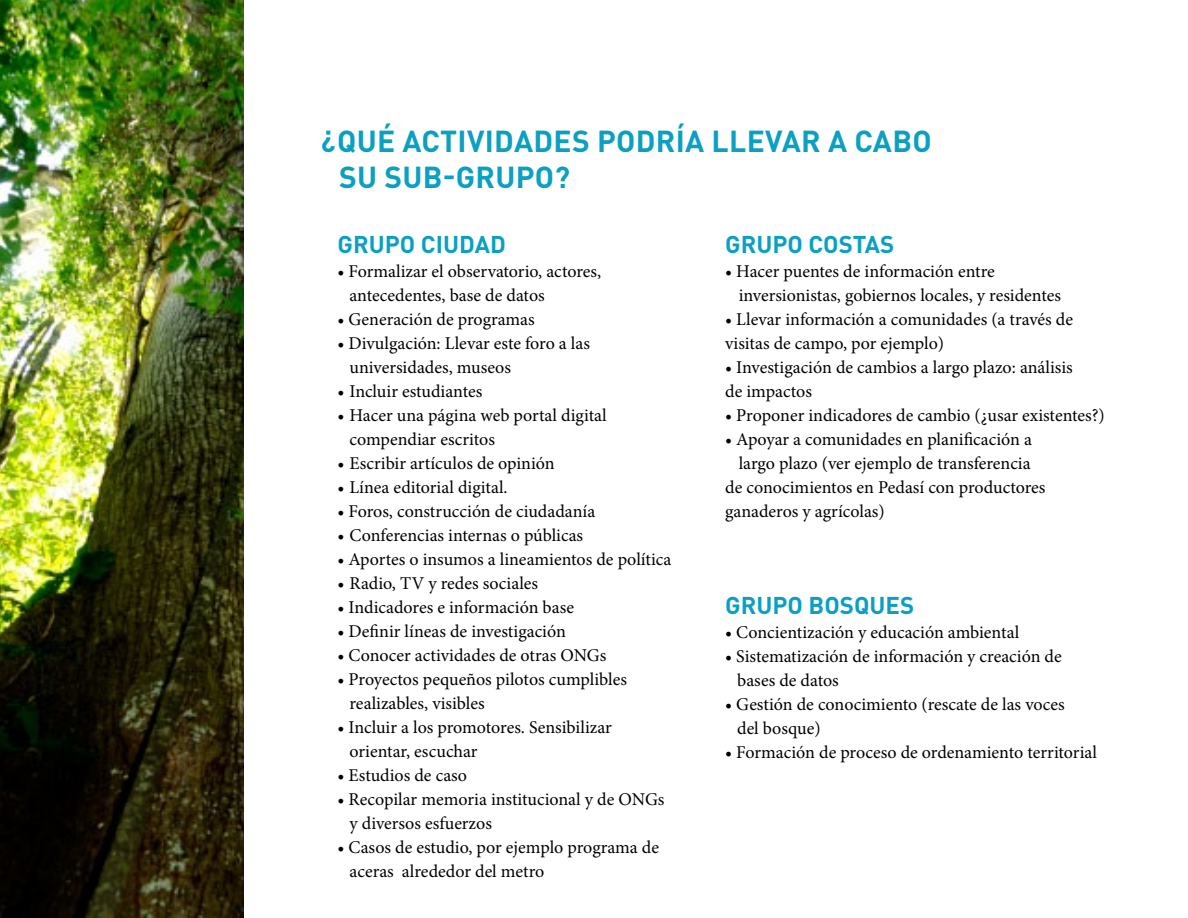
<style>
.page{position:relative;width:1188px;height:918px;background:#fff}
.page>*{position:absolute;margin:0;border:0;box-sizing:border-box;transform-origin:0 0}
.t1{font:700 30px "DIN Pro";color:#0ba0c2}
.t2{font:700 24px "DIN Pro";color:#0ba0c2}
.t3{font:18px/24px "Minion Pro";color:#000}
</style>
<div class="page">
<img style="left:0;top:0;width:243px;height:918px">
<h1 class="t1" style="left:321px;top:116px;width:100px">¿QUÉ ACTIVIDADES</h1>
<h1 class="t1" style="left:597px;top:116px;width:20px">PODR</h1>
<h1 class="t1" style="left:676px;top:116px;width:55px">ÍA LLEVAR</h1>
<h1 class="t1" style="left:828px;top:116px;width:46px">A CABO</h1>
<h1 class="t1" style="left:321px;top:152px;width:19px">SU</h1>
<h1 class="t1" style="left:385px;top:152px;width:20px">SUB</h1>
<h1 class="t1" style="left:443px;top:152px;width:33px">-GRUPO</h1>
<h1 class="t1" style="left:554px;top:152px;width:17px">?</h1>
<h2 class="t2" style="left:338px;top:224px;width:170px">GRUPO CIUDAD</h2>
<p class="t3" style="left:350px;top:259px;width:253px;text-indent:-12px">• Formalizar el observatorio, actores, antecedentes, base de datos</p>
<p class="t3" style="left:338px;top:307px;width:199px">• Generación de programas</p>
<p class="t3" style="left:350px;top:331px;width:242px;text-indent:-12px">• Divulgación: Llevar este foro a las universidades, museos</p>
<p class="t3" style="left:338px;top:379px;width:146px">• Incluir estudiantes</p>
<p class="t3" style="left:350px;top:403px;width:259px;text-indent:-12px">• Hacer una página web portal digital compendiar escritos</p>
<p class="t3" style="left:338px;top:451px;width:219px">• Escribir artículos de opinión</p>
<p class="t3" style="left:338px;top:475px;width:172px">• Línea editorial digital.</p>
<p class="t3" style="left:338px;top:499px;width:259px">• Foros, construcción de ciudadanía</p>
<p class="t3" style="left:338px;top:523px;width:247px">• Conferencias internas o públicas</p>
<p class="t3" style="left:338px;top:547px;width:335px">• Aportes o insumos a lineamientos de política</p>
<p class="t3" style="left:338px;top:571px;width:202px">• Radio, TV y redes sociales</p>
<p class="t3" style="left:338px;top:595px;width:238px">• Indicadores e información base</p>
<p class="t3" style="left:338px;top:619px;width:230px">• Definir líneas de investigación</p>
<p class="t3" style="left:338px;top:643px;width:270px">• Conocer actividades de otras ONGs</p>
<p class="t3" style="left:350px;top:667px;width:279px;text-indent:-12px">• Proyectos pequeños pilotos cumplibles realizables, visibles</p>
<p class="t3" style="left:350px;top:715px;width:264px;text-indent:-12px">• Incluir a los promotores. Sensibilizar orientar, escuchar</p>
<p class="t3" style="left:338px;top:763px;width:131px">• Estudios de caso</p>
<p class="t3" style="left:350px;top:787px;width:317px;text-indent:-12px">• Recopilar memoria institucional y de ONGs y diversos esfuerzos</p>
<p class="t3" style="left:350px;top:835px;width:311px;text-indent:-12px">• Casos de estudio, por ejemplo programa de aceras alrededor del metro</p>
<h2 class="t2" style="left:725px;top:224px;width:171px">GRUPO COSTAS</h2>
<p class="t3" style="left:739px;top:259px;width:324px;text-indent:-14px">• Hacer puentes de información entre inversionistas, gobiernos locales, y residentes</p>
<p class="t3" style="left:725px;top:307px;width:349px">• Llevar información a comunidades (a través de visitas de campo, por ejemplo)</p>
<p class="t3" style="left:725px;top:355px;width:349px">• Investigación de cambios a largo plazo: análisis de impactos</p>
<p class="t3" style="left:725px;top:403px;width:381px">• Proponer indicadores de cambio (¿usar existentes?)</p>
<p class="t3" style="left:725px;top:427px;width:308px">• Apoyar a comunidades en planificación a</p>
<p class="t3" style="left:739px;top:451px;width:294px">largo plazo (ver ejemplo de transferencia</p>
<p class="t3" style="left:725px;top:475px;width:322px">de conocimientos en Pedasí con productores</p>
<p class="t3" style="left:725px;top:499px;width:161px">ganaderos y agrícolas)</p>
<h2 class="t2" style="left:725px;top:586px;width:190px">GRUPO BOSQUES</h2>
<p class="t3" style="left:725px;top:621px;width:296px">• Concientización y educación ambiental</p>
<p class="t3" style="left:737px;top:645px;width:326px;text-indent:-12px">• Sistematización de información y creación de bases de datos</p>
<p class="t3" style="left:737px;top:693px;width:329px;text-indent:-12px">• Gestión de conocimiento (rescate de las voces del bosque)</p>
<p class="t3" style="left:725px;top:741px;width:373px">• Formación de proceso de ordenamiento territorial</p>
</div>
